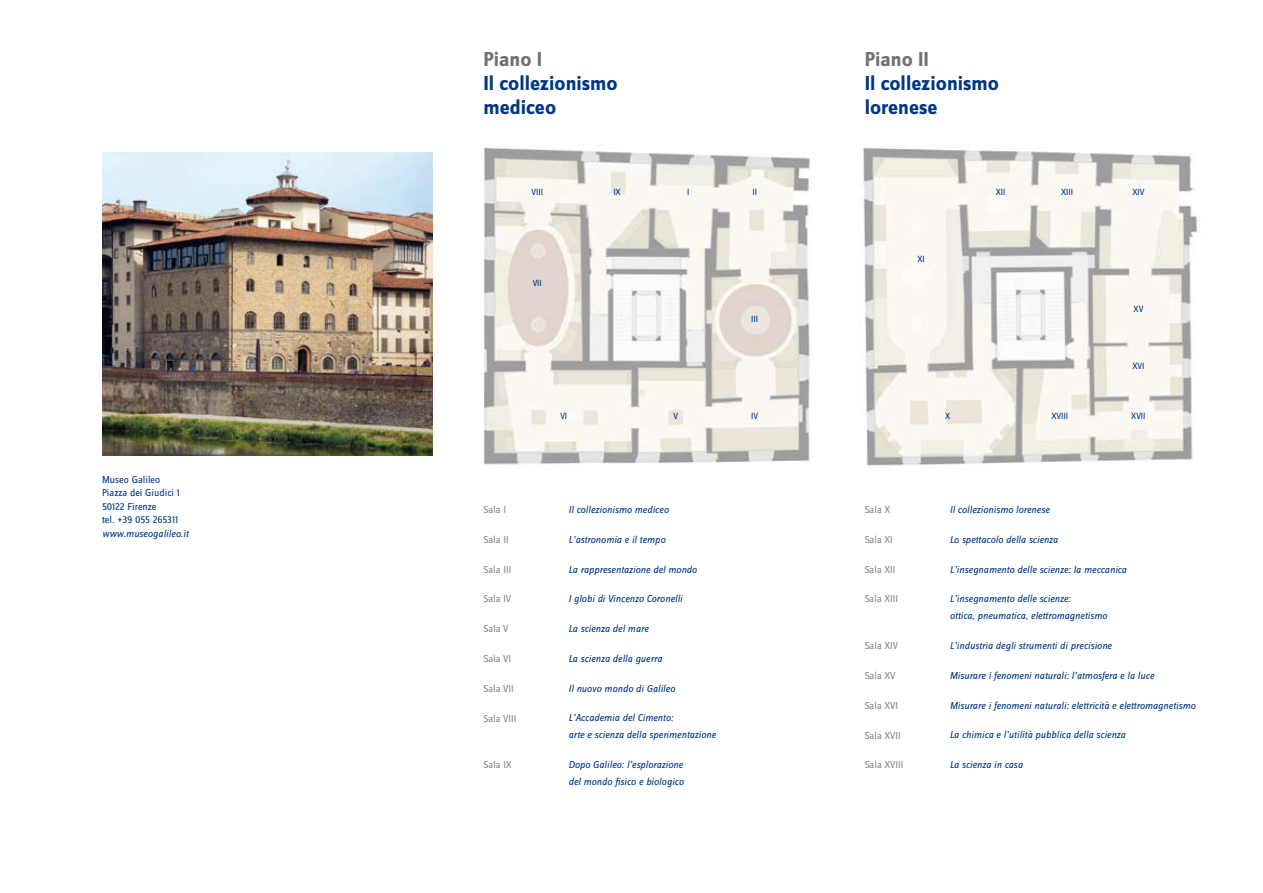
<style>
.page{position:relative;width:1263px;height:893px;background:#fff}
.page>*{position:absolute;margin:0;border:0;box-sizing:border-box;transform-origin:0 0}
.t1{font:700 21px/24px "Zine Sans Dis";color:#003882}
.t2{font:700 21px "Zine Sans Dis";color:#707173}
.t3{font:italic 10.5px/17px "Zine Sans Dis";color:#003882}
.t4{font:10.5px "Zine Sans Dis";color:#87888a}
.t5{font:10.5px/13.5px "Zine Sans Dis";color:#003882}
.t6{font:9.3px "Zine Sans Dis";letter-spacing:-.01em;color:#003882}
</style>
<div class="page">
<img style="left:484px;top:147px;width:327px;height:318px">
<img style="left:862px;top:147px;width:336px;height:319px">
<img style="left:102px;top:152px;width:330px;height:303px">
<p class="t5" style="left:102px;top:473px;width:79px">Museo Galileo<br>Piazza dei Giudici 1<br>50122 Firenze<br>tel. +39 055 265311</p>
<p class="t3" style="left:102px;top:525px;width:88px">www.museogalileo.it</p>
<h1 class="t2" style="left:483px;top:48px;width:60px">Piano I</h1>
<h1 class="t1" style="left:483px;top:72px;width:136px">Il collezionismo mediceo</h1>
<h1 class="t2" style="left:865px;top:48px;width:66px">Piano II</h1>
<h1 class="t1" style="left:865px;top:72px;width:136px">Il collezionismo lorenese</h1>
<p class="t6" style="left:687px;top:188px;width:4px">I</p>
<p class="t6" style="left:752px;top:188px;width:6px">II</p>
<p class="t6" style="left:531px;top:188px;width:13px">VIII</p>
<p class="t6" style="left:613px;top:188px;width:9px">IX</p>
<p class="t6" style="left:1061px;top:188px;width:14px">XIII</p>
<p class="t6" style="left:1132px;top:188px;width:13px">XIV</p>
<p class="t6" style="left:996px;top:188px;width:11px">XII</p>
<p class="t6" style="left:533px;top:279px;width:11px">VII</p>
<p class="t6" style="left:751px;top:314px;width:8px">III</p>
<p class="t6" style="left:560px;top:411px;width:8px">VI</p>
<p class="t6" style="left:674px;top:411px;width:6px">V</p>
<p class="t6" style="left:751px;top:411px;width:8px">IV</p>
<p class="t4" style="left:483px;top:505px;width:24px">Sala I</p>
<p class="t3" style="left:568px;top:502px;width:102px">Il collezionismo mediceo</p>
<p class="t4" style="left:483px;top:534px;width:27px">Sala II</p>
<p class="t3" style="left:568px;top:531px;width:98px">L’astronomia e il tempo</p>
<p class="t4" style="left:483px;top:564px;width:29px">Sala III</p>
<p class="t3" style="left:568px;top:561px;width:130px">La rappresentazione del mondo</p>
<p class="t4" style="left:483px;top:594px;width:29px">Sala IV</p>
<p class="t3" style="left:568px;top:591px;width:116px">I globi di Vincenzo Coronelli</p>
<p class="t4" style="left:483px;top:624px;width:27px">Sala V</p>
<p class="t3" style="left:568px;top:621px;width:82px">La scienza del mare</p>
<p class="t4" style="left:483px;top:653px;width:29px">Sala VI</p>
<p class="t3" style="left:568px;top:650px;width:95px">La scienza della guerra</p>
<p class="t4" style="left:483px;top:683px;width:32px">Sala VII</p>
<p class="t3" style="left:568px;top:680px;width:108px">Il nuovo mondo di Galileo</p>
<p class="t4" style="left:483px;top:713px;width:35px">Sala VIII</p>
<p class="t3" style="left:568px;top:710px;width:149px">L’Accademia del Cimento:<br>arte e scienza della sperimentazione</p>
<p class="t4" style="left:483px;top:760px;width:30px">Sala IX</p>
<p class="t3" style="left:568px;top:757px;width:117px">Dopo Galileo: l’esplorazione del mondo fisico e biologico</p>
<p class="t6" style="left:917px;top:255px;width:9px">XI</p>
<p class="t6" style="left:1134px;top:304px;width:11px">XV</p>
<p class="t6" style="left:1132px;top:361px;width:13px">XVI</p>
<p class="t6" style="left:945px;top:411px;width:7px">X</p>
<p class="t6" style="left:1051px;top:411px;width:18px">XVIII</p>
<p class="t6" style="left:1131px;top:411px;width:16px">XVII</p>
<p class="t4" style="left:865px;top:505px;width:27px">Sala X</p>
<p class="t3" style="left:950px;top:502px;width:101px">Il collezionismo lorenese</p>
<p class="t4" style="left:865px;top:534px;width:30px">Sala XI</p>
<p class="t3" style="left:950px;top:531px;width:110px">Lo spettacolo della scienza</p>
<p class="t4" style="left:865px;top:564px;width:32px">Sala XII</p>
<p class="t3" style="left:950px;top:561px;width:179px">L’insegnamento delle scienze: la meccanica</p>
<p class="t4" style="left:865px;top:594px;width:35px">Sala XIII</p>
<p class="t3" style="left:950px;top:591px;width:159px">L’insegnamento delle scienze:<br>ottica, pneumatica, elettromagnetismo</p>
<p class="t4" style="left:865px;top:641px;width:35px">Sala XIV</p>
<p class="t3" style="left:950px;top:638px;width:164px">L’industria degli strumenti di precisione</p>
<p class="t4" style="left:865px;top:671px;width:32px">Sala XV</p>
<p class="t3" style="left:950px;top:667px;width:206px">Misurare i fenomeni naturali: l’atmosfera e la luce</p>
<p class="t4" style="left:865px;top:700px;width:35px">Sala XVI</p>
<p class="t3" style="left:950px;top:697px;width:247px">Misurare i fenomeni naturali: elettricità e elettromagnetismo</p>
<p class="t4" style="left:865px;top:730px;width:38px">Sala XVII</p>
<p class="t3" style="left:950px;top:727px;width:177px">La chimica e l’utilità pubblica della scienza</p>
<p class="t4" style="left:865px;top:760px;width:40px">Sala XVIII</p>
<p class="t3" style="left:950px;top:757px;width:75px">La scienza in casa</p>
</div>
